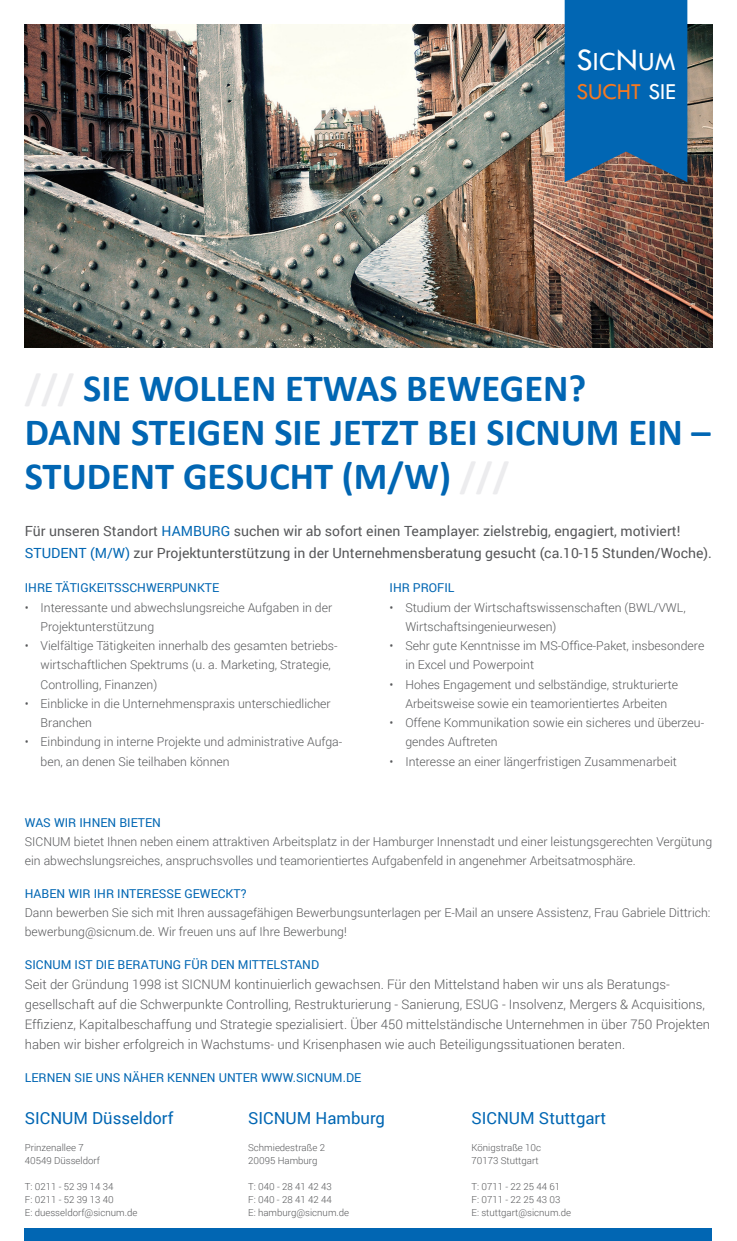
<style>
.page{position:relative;width:737px;height:1241px;background:#fff}
.page>*{position:absolute;margin:0;border:0;box-sizing:border-box;transform-origin:0 0}
.t1{font:700 38.5px "Calibri";color:#0166b3}
.t2{font:27.12px "Tw Cen";color:#fff}
.t3{font:23.62px "Tw Cen";color:#f47921}
.t4{font:16.62px "Roboto";color:#0166b3}
.t5{font:14px "Roboto";color:#57585a}
.t6{font:300 13.12px/20.1px "Roboto";color:#57585a}
.t7{font:300 12.25px/19.2px "Roboto";color:#57585a}
.t8{font:12.25px "Roboto";color:#0166b3}
.t9{font:300 9.62px "Roboto";color:#57585a}
.s1{font-size:32.38px}
.s2{color:#fff}
.s3{color:#ececee}
.s4{color:#0166b3}
</style>
<div class="page">
<img style="left:25px;top:25px;width:687px;height:322px">
<div style="left:25px;top:1228px;width:687px;height:12px;background:#0166b3"></div>
<svg style="left:564px;top:0;width:123px;height:182px;background:#0d66aa"></svg>
<h2 class="t2" style="left:576px;top:45px;width:101px"><span class="s1">S</span>IC<span class="s1">N</span>UM</h2>
<h3 class="t3" style="left:576px;top:77px;width:101px">SUCHT <span class="s2">SIE</span></h3>
<p class="t1" style="left:25px;top:364px;width:563px"><span class="s3">///</span> SIE WOLLEN ETWAS BEWEGEN?</p>
<p class="t1" style="left:25px;top:407px;width:687px">DANN STEIGEN SIE JETZT BEI SICNUM EIN –</p>
<p class="t1" style="left:25px;top:451px;width:486px">STUDENT GESUCHT (M/W) <span class="s3">///</span></p>
<p class="t5" style="left:25px;top:521px;width:657px">Für unseren Standort <span class="s4">HAMBURG</span> suchen wir ab sofort einen Teamplayer: zielstrebig, engagiert, motiviert!</p>
<p class="t5" style="left:25px;top:543px;width:688px"><span class="s4">STUDENT (M/W)</span> zur Projektunterstützung in der Unternehmensberatung gesucht (ca.10-15 Stunden/Woche).</p>
<p class="t8" style="left:25px;top:579px;width:196px">IHRE TÄTIGKEITSSCHWERPUNKTE</p>
<p class="t7" style="left:41px;top:597px;width:293px;text-indent:-16px">• Interessante und abwechslungsreiche Aufgaben in der<br>Projektunterstützung</p>
<p class="t7" style="left:41px;top:635px;width:299px;text-indent:-16px">• Vielfältige Tätigkeiten innerhalb des gesamten betriebs&shy;wirtschaftlichen Spektrums (u. a. Marketing, Strategie,<br>Controlling, Finanzen)</p>
<p class="t7" style="left:41px;top:693px;width:292px;text-indent:-16px">• Einblicke in die Unternehmenspraxis unterschiedlicher<br>Branchen</p>
<p class="t7" style="left:41px;top:732px;width:303px;text-indent:-16px">• Einbindung in interne Projekte und administrative Aufga&shy;ben, an denen Sie teilhaben können</p>
<p class="t8" style="left:389px;top:579px;width:66px">IHR PROFIL</p>
<p class="t7" style="left:405px;top:597px;width:282px;text-indent:-16px">• Studium der Wirtschaftswissenschaften (BWL/VWL,<br>Wirtschaftsingenieurwesen)</p>
<p class="t7" style="left:405px;top:635px;width:300px;text-indent:-16px">• Sehr gute Kenntnisse im MS-Office-Paket, insbesondere in Excel und Powerpoint</p>
<p class="t7" style="left:389px;top:674px;width:290px;text-align:center">• Hohes Engagement und selbständige, strukturierte<br>Arbeitsweise sowie ein teamorientiertes Arbeiten</p>
<p class="t7" style="left:405px;top:712px;width:300px;text-indent:-16px">• Offene Kommunikation sowie ein sicheres und überzeu&shy;gendes Auftreten</p>
<p class="t7" style="left:389px;top:751px;width:289px">• Interesse an einer längerfristigen Zusammenarbeit</p>
<p class="t8" style="left:25px;top:813px;width:138px">WAS WIR IHNEN BIETEN</p>
<p class="t7" style="left:25px;top:831px;width:689px">SICNUM bietet Ihnen neben einem attraktiven Arbeitsplatz in der Hamburger Innenstadt und einer leistungsgerechten Vergütung ein abwechslungsreiches, anspruchsvolles und teamorientiertes Aufgabenfeld in angenehmer Arbeitsatmosphäre.</p>
<p class="t8" style="left:25px;top:884px;width:223px">HABEN WIR IHR INTERESSE GEWECKT?</p>
<p class="t7" style="left:25px;top:902px;width:687px">Dann bewerben Sie sich mit Ihren aussagefähigen Bewerbungsunterlagen per E-Mail an unsere Assistenz, Frau Gabriele Dittrich: bewerbung@sicnum.de. Wir freuen uns auf Ihre Bewerbung!</p>
<p class="t8" style="left:25px;top:955px;width:296px">SICNUM IST DIE BERATUNG FÜR DEN MITTELSTAND</p>
<p class="t6" style="left:25px;top:973px;width:646px">Seit der Gründung 1998 ist SICNUM kontinuierlich gewachsen. Für den Mittelstand haben wir uns als Beratungs-</p>
<p class="t6" style="left:25px;top:993px;width:687px">gesellschaft auf die Schwerpunkte Controlling, Restrukturierung - Sanierung, ESUG - Insolvenz, Mergers &amp; Acquisitions,<br>Effizienz, Kapitalbeschaffung und Strategie spezialisiert. Über 450 mittelständische Unternehmen in über 750 Projekten haben wir bisher erfolgreich in Wachstums- und Krisenphasen wie auch Beteiligungssituationen beraten.</p>
<p class="t8" style="left:25px;top:1068px;width:338px">LERNEN SIE UNS NÄHER KENNEN UNTER WWW.SICNUM.DE</p>
<p class="t4" style="left:248px;top:1106px;width:138px">SICNUM Hamburg</p>
<p class="t9" style="left:248px;top:1140px;width:78px">Schmiedestraße 2</p>
<p class="t9" style="left:248px;top:1153px;width:71px">20095 Hamburg</p>
<p class="t9" style="left:248px;top:1179px;width:85px">T: 040 - 28 41 42 43</p>
<p class="t9" style="left:248px;top:1192px;width:85px">F: 040 - 28 41 42 44</p>
<p class="t9" style="left:248px;top:1205px;width:102px">E: hamburg@sicnum.de</p>
<p class="t4" style="left:25px;top:1106px;width:150px">SICNUM Düsseldorf</p>
<p class="t9" style="left:25px;top:1140px;width:60px">Prinzenallee 7</p>
<p class="t9" style="left:25px;top:1153px;width:77px">40549 Düsseldorf</p>
<p class="t9" style="left:25px;top:1179px;width:90px">T: 0211 - 52 39 14 34</p>
<p class="t9" style="left:25px;top:1192px;width:90px">F: 0211 - 52 39 13 40</p>
<p class="t9" style="left:25px;top:1205px;width:114px">E: duesseldorf@sicnum.de</p>
<p class="t4" style="left:471px;top:1106px;width:136px">SICNUM Stuttgart</p>
<p class="t9" style="left:471px;top:1140px;width:71px">Königstraße 10c</p>
<p class="t9" style="left:471px;top:1153px;width:69px">70173 Stuttgart</p>
<p class="t9" style="left:471px;top:1179px;width:90px">T: 0711 - 22 25 44 61</p>
<p class="t9" style="left:471px;top:1192px;width:90px">F: 0711 - 22 25 43 03</p>
<p class="t9" style="left:471px;top:1205px;width:101px">E: stuttgart@sicnum.de</p>
</div>
